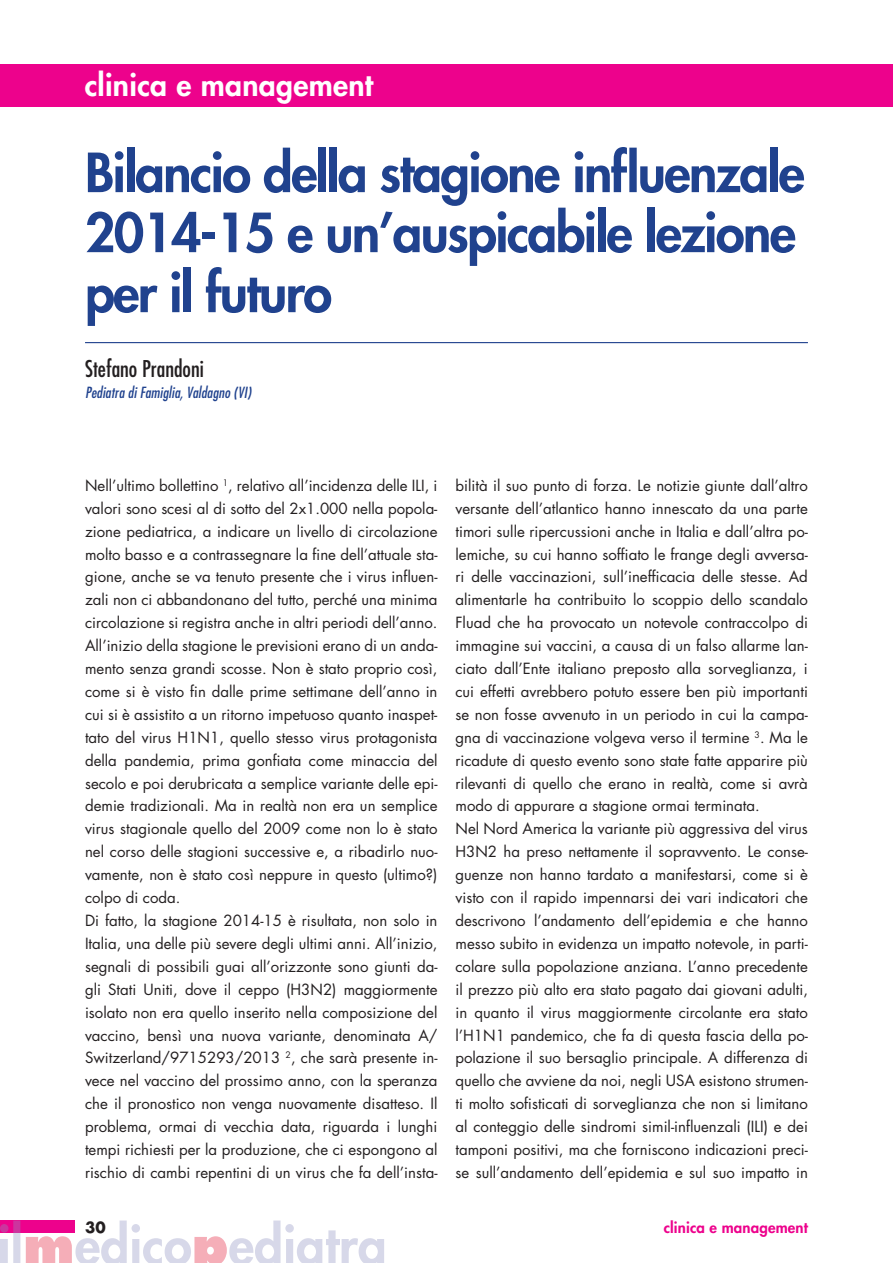
<style>
.page{position:relative;width:893px;height:1263px;background:#fff}
.page>*{position:absolute;margin:0;border:0;box-sizing:border-box;transform-origin:0 0}
.t1{font:800 52.5px/60px "Futura Std";letter-spacing:-.03em;color:#20428e}
.t2{font:800 30px "Futura Std";letter-spacing:.01em;color:#fff}
.t3{font:condensed 22.5px "Futura Std";color:#231f20}
.t4{font:15px/23px "Futura Std";color:#231f20}
.t5{font:italic condensed 15px "Futura Std";letter-spacing:.01em;color:#20428e}
.t6{font:800 15px "Futura Std";letter-spacing:.01em;color:#ed028c}
.t7{font:700 15px "Futura Std";color:#231f20}
</style>
<div class="page">
<svg style="left:20px;top:1220px;width:6px;height:13px"></svg>
<svg style="left:26px;top:1220px;width:358px;height:43px"></svg>
<svg style="left:0;top:1220px;width:20px;height:43px"></svg>
<div style="left:0;top:64px;width:893px;height:42px;background:#ed028c"></div>
<hr style="left:85px;top:342px;width:723px;height:1px;background:#20428e">
<h2 class="t2" style="left:85px;top:66px;width:290px">clinica e management</h2>
<h1 class="t1" style="left:85px;top:143px;width:721px">Bilancio della stagione influenzale<br>2014-15 e un’auspicabile lezione per il futuro</h1>
<h3 class="t3" style="left:85px;top:355px;width:120px">Stefano Prandoni</h3>
<p class="t5" style="left:85px;top:383px;width:168px">Pediatra di Famiglia, Valdagno (VI)</p>
<p class="t4" style="left:85px;top:474px;width:354px">Nell’ultimo bollettino <sup>1</sup>, relativo all’incidenza delle ILI, i valori sono scesi al di sotto del 2x1.000 nella popola&shy;zione pediatrica, a indicare un livello di circolazione molto basso e a contrassegnare la fine dell’attuale sta&shy;gione, anche se va tenuto presente che i virus influen&shy;zali non ci abbandonano del tutto, perché una minima circolazione si registra anche in altri periodi dell’anno.<br>All’inizio della stagione le previsioni erano di un anda&shy;mento senza grandi scosse. Non è stato proprio così, come si è visto fin dalle prime settimane dell’anno in cui si è assistito a un ritorno impetuoso quanto inaspet&shy;tato del virus H1N1, quello stesso virus protagonista della pandemia, prima gonfiata come minaccia del secolo e poi derubricata a semplice variante delle epi&shy;demie tradizionali. Ma in realtà non era un semplice virus stagionale quello del 2009 come non lo è stato nel corso delle stagioni successive e, a ribadirlo nuo&shy;vamente, non è stato così neppure in questo (ultimo?) colpo di coda.<br>Di fatto, la stagione 2014-15 è risultata, non solo in Italia, una delle più severe degli ultimi anni. All’inizio, segnali di possibili guai all’orizzonte sono giunti da&shy;gli Stati Uniti, dove il ceppo (H3N2) maggiormente isolato non era quello inserito nella composizione del vaccino, bensì una nuova variante, denominata A/ Switzerland/9715293/2013 <sup>2</sup>, che sarà presente in&shy;vece nel vaccino del prossimo anno, con la speranza che il pronostico non venga nuovamente disatteso. Il problema, ormai di vecchia data, riguarda i lunghi tempi richiesti per la produzione, che ci espongono al rischio di cambi repentini di un virus che fa dell’insta-</p>
<p class="t4" style="left:455px;top:474px;width:354px">bilità il suo punto di forza. Le notizie giunte dall’altro versante dell’atlantico hanno innescato da una parte timori sulle ripercussioni anche in Italia e dall’altra po&shy;lemiche, su cui hanno soffiato le frange degli avversa&shy;ri delle vaccinazioni, sull’inefficacia delle stesse. Ad alimentarle ha contribuito lo scoppio dello scandalo Fluad che ha provocato un notevole contraccolpo di immagine sui vaccini, a causa di un falso allarme lan&shy;ciato dall’Ente italiano preposto alla sorveglianza, i cui effetti avrebbero potuto essere ben più importanti se non fosse avvenuto in un periodo in cui la campa&shy;gna di vaccinazione volgeva verso il termine <sup>3</sup>. Ma le ricadute di questo evento sono state fatte apparire più rilevanti di quello che erano in realtà, come si avrà modo di appurare a stagione ormai terminata.<br>Nel Nord America la variante più aggressiva del virus H3N2 ha preso nettamente il sopravvento. Le conse&shy;guenze non hanno tardato a manifestarsi, come si è visto con il rapido impennarsi dei vari indicatori che descrivono l’andamento dell’epidemia e che hanno messo subito in evidenza un impatto notevole, in parti&shy;colare sulla popolazione anziana. L’anno precedente il prezzo più alto era stato pagato dai giovani adulti, in quanto il virus maggiormente circolante era stato l’H1N1 pandemico, che fa di questa fascia della po&shy;polazione il suo bersaglio principale. A differenza di quello che avviene da noi, negli USA esistono strumen&shy;ti molto sofisticati di sorveglianza che non si limitano al conteggio delle sindromi simil-influenzali (ILI) e dei tamponi positivi, ma che forniscono indicazioni preci&shy;se sull’andamento dell’epidemia e sul suo impatto in</p>
<p class="t7" style="left:85px;top:1217px;width:22px">30</p>
<p class="t6" style="left:664px;top:1218px;width:146px">clinica e management</p>
</div>
